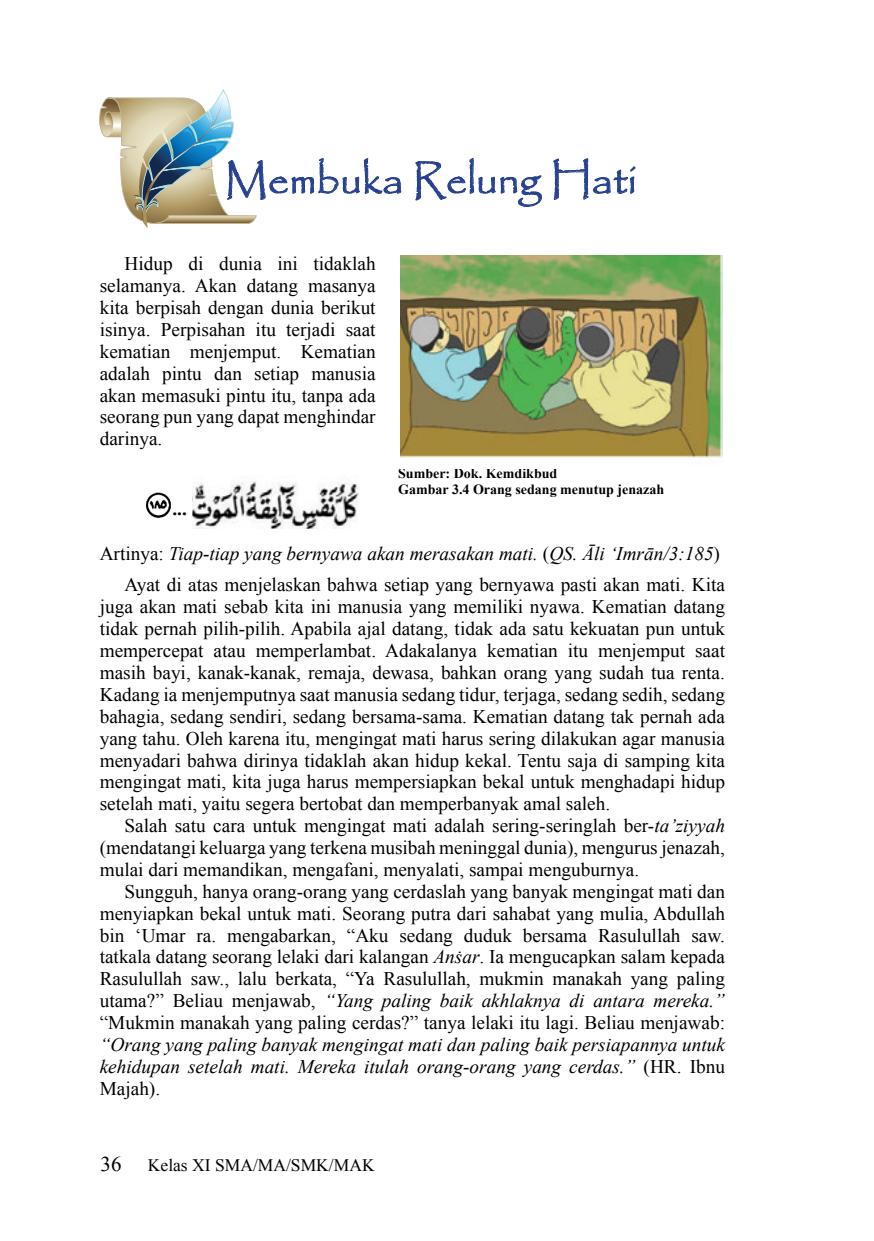
<style>
.page{position:relative;width:874px;height:1241px;background:#fff}
.page>*{position:absolute;margin:0;border:0;box-sizing:border-box;transform-origin:0 0}
.t1{font:42px "Papyrus";color:#25408f}
.t2{font:21px "Times New Roman";color:#000}
.t3{font:19.25px/21.9px "Times New Roman";color:#000;text-align:justify}
.t4{font:italic 19.25px/21.9px "Times New Roman";color:#000;text-align:justify}
.t5{font:700 19.25px "Times New Roman";color:#000}
.t6{font:17.5px "Times New Roman";color:#000}
.t7{font:700 14px/15.8px "Times New Roman";color:#000}
.s1{font-style:italic}
.s2{font-style:normal}
</style>
<div class="page">
<svg style="left:415px;top:158px;width:127px;height:49px"></svg>
<svg style="left:553px;top:158px;width:82px;height:42px"></svg>
<svg style="left:99px;top:89px;width:302px;height:140px"></svg>
<img style="left:192px;top:481px;width:167px;height:47px">
<img style="left:146px;top:492px;width:24px;height:26px">
<img style="left:400px;top:255px;width:322px;height:206px">
<h1 class="t1" style="left:224px;top:154px;width:413px">Membuka Relung Hati</h1>
<p class="t3" style="left:100px;top:252px;width:277px;text-indent:25px">Hidup di dunia ini tidaklah selamanya. Akan datang masanya kita berpisah dengan dunia berikut isinya. Perpisahan itu terjadi saat kematian menjemput. Kematian adalah pintu dan setiap manusia akan memasuki pintu itu, tanpa ada seorang pun yang dapat menghindar darinya.</p>
<p class="t7" style="left:398px;top:465px;width:267px">Sumber: Dok. Kemdikbud<br>Gambar 3.4 Orang sedang menutup jenazah</p>
<p class="t5" style="left:172px;top:495px;width:16px">...</p>
<p class="t3" style="left:100px;top:537px;width:626px;line-height:31.8px;text-align:right">Artinya: <span class="s1">Tiap-tiap yang bernyawa akan merasakan mati.</span> (<span class="s1">QS. Āli ‘Imrān/3:185</span>)<br>Ayat di atas menjelaskan bahwa setiap yang bernyawa pasti akan mati. Kita</p>
<p class="t3" style="left:100px;top:595px;width:626px">juga akan mati sebab kita ini manusia yang memiliki nyawa. Kematian datang tidak pernah pilih-pilih. Apabila ajal datang, tidak ada satu kekuatan pun untuk mempercepat atau memperlambat. Adakalanya kematian itu menjemput saat masih bayi, kanak-kanak, remaja, dewasa, bahkan orang yang sudah tua renta.<br>Kadang ia menjemputnya saat manusia sedang tidur, terjaga, sedang sedih, sedang bahagia, sedang sendiri, sedang bersama-sama. Kematian datang tak pernah ada yang tahu. Oleh karena itu, mengingat mati harus sering dilakukan agar manusia menyadari bahwa dirinya tidaklah akan hidup kekal. Tentu saja di samping kita mengingat mati, kita juga harus mempersiapkan bekal untuk menghadapi hidup setelah mati, yaitu segera bertobat dan memperbanyak amal saleh.</p>
<p class="t3" style="left:100px;top:814px;width:626px;text-indent:25px">Salah satu cara untuk mengingat mati adalah sering-seringlah ber-<span class="s1">ta’ziyyah </span>(mendatangi keluarga yang terkena musibah meninggal dunia), mengurus jenazah, mulai dari memandikan, mengafani, menyalati, sampai menguburnya.</p>
<p class="t3" style="left:100px;top:880px;width:626px;text-indent:25px">Sungguh, hanya orang-orang yang cerdaslah yang banyak mengingat mati dan menyiapkan bekal untuk mati. Seorang putra dari sahabat yang mulia, Abdullah bin ‘Umar ra. mengabarkan, “Aku sedang duduk bersama Rasulullah saw. tatkala datang seorang lelaki dari kalangan <span class="s1">Anṡar</span>. Ia mengucapkan salam kepada Rasulullah saw., lalu berkata, “Ya Rasulullah, mukmin manakah yang paling utama?” Beliau menjawab, <span class="s1">“Yang paling baik akhlaknya di antara mereka.” </span>“Mukmin manakah yang paling cerdas?” tanya lelaki itu lagi. Beliau menjawab:</p>
<p class="t4" style="left:100px;top:1032px;width:626px">“Orang yang paling banyak mengingat mati dan paling baik persiapannya untuk kehidupan setelah mati. Mereka itulah orang-orang yang cerdas.” <span class="s2">(HR. Ibnu Majah).</span></p>
<p class="t2" style="left:101px;top:1149px;width:22px">36</p>
<p class="t6" style="left:148px;top:1152px;width:228px">Kelas XI SMA/MA/SMK/MAK</p>
</div>
